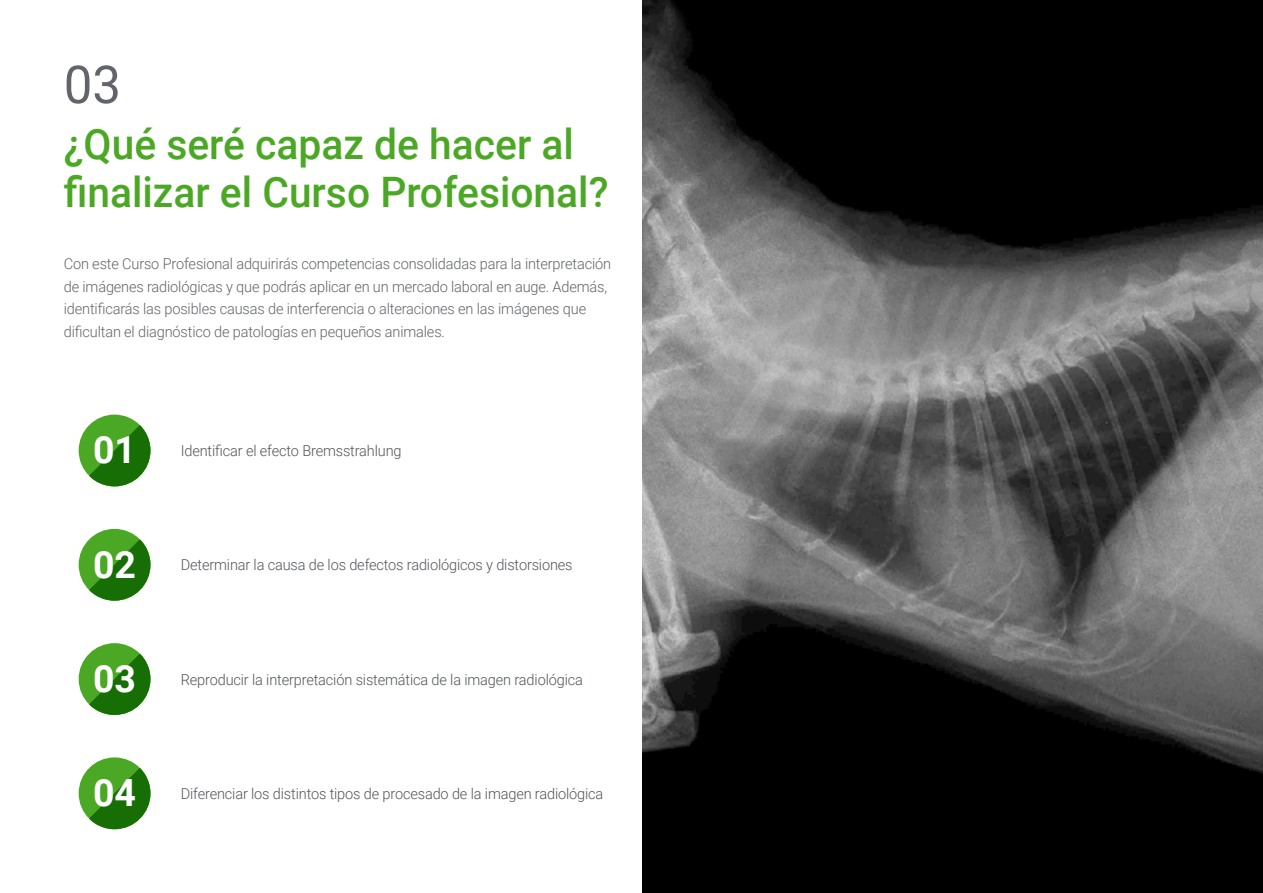
<style>
.page{position:relative;width:1263px;height:893px;background:#fff}
.page>*{position:absolute;margin:0;border:0;box-sizing:border-box;transform-origin:0 0}
.t1{font:52.5px "Roboto";color:#61646a}
.t2{font:500 42px/48px "Roboto";color:#4ba824}
.t3{font:700 37.5px "Roboto";color:#fff}
.t4{font:300 15px/22.5px "Roboto";letter-spacing:-.01em;color:#61646a}
.t5{font:300 15px "Roboto";letter-spacing:-.01em;color:#52555b}
</style>
<div class="page">
<img style="left:642px;top:0;width:621px;height:893px">
<div style="left:79px;top:529px;width:71px;height:72px;background:#4ba824;border-radius:50%"></div>
<svg style="left:89px;top:539px;width:61px;height:62px"></svg>
<div style="left:79px;top:757px;width:71px;height:72px;background:#4ba824;border-radius:50%"></div>
<svg style="left:89px;top:768px;width:61px;height:61px"></svg>
<div style="left:79px;top:643px;width:71px;height:72px;background:#4ba824;border-radius:50%"></div>
<svg style="left:89px;top:654px;width:61px;height:61px"></svg>
<div style="left:79px;top:415px;width:71px;height:71px;background:#4ba824;border-radius:50%"></div>
<svg style="left:89px;top:425px;width:61px;height:61px"></svg>
<h1 class="t1" style="left:64px;top:48px;width:59px">03</h1>
<h2 class="t2" style="left:64px;top:119px;width:546px">¿Qué seré capaz de hacer al finalizar el Curso Profesional?</h2>
<p class="t4" style="left:64px;top:252px;width:549px">Con este Curso Profesional adquirirás competencias consolidadas para la interpretación de imágenes radiológicas y que podrás aplicar en un mercado laboral en auge. Además, identificarás las posibles causas de interferencia o alteraciones en las imágenes que dificultan el diagnóstico de patologías en pequeños animales.</p>
<h3 class="t3" style="left:93px;top:424px;width:45px">01</h3>
<p class="t5" style="left:181px;top:440px;width:222px">Identificar el efecto Bremsstrahlung</p>
<h3 class="t3" style="left:93px;top:538px;width:45px">02</h3>
<p class="t5" style="left:181px;top:554px;width:393px">Determinar la causa de los defectos radiológicos y distorsiones</p>
<h3 class="t3" style="left:93px;top:652px;width:45px">03</h3>
<p class="t5" style="left:181px;top:669px;width:404px">Reproducir la interpretación sistemática de la imagen radiológica</p>
<h3 class="t3" style="left:93px;top:766px;width:45px">04</h3>
<p class="t5" style="left:181px;top:783px;width:424px">Diferenciar los distintos tipos de procesado de la imagen radiológica</p>
</div>
